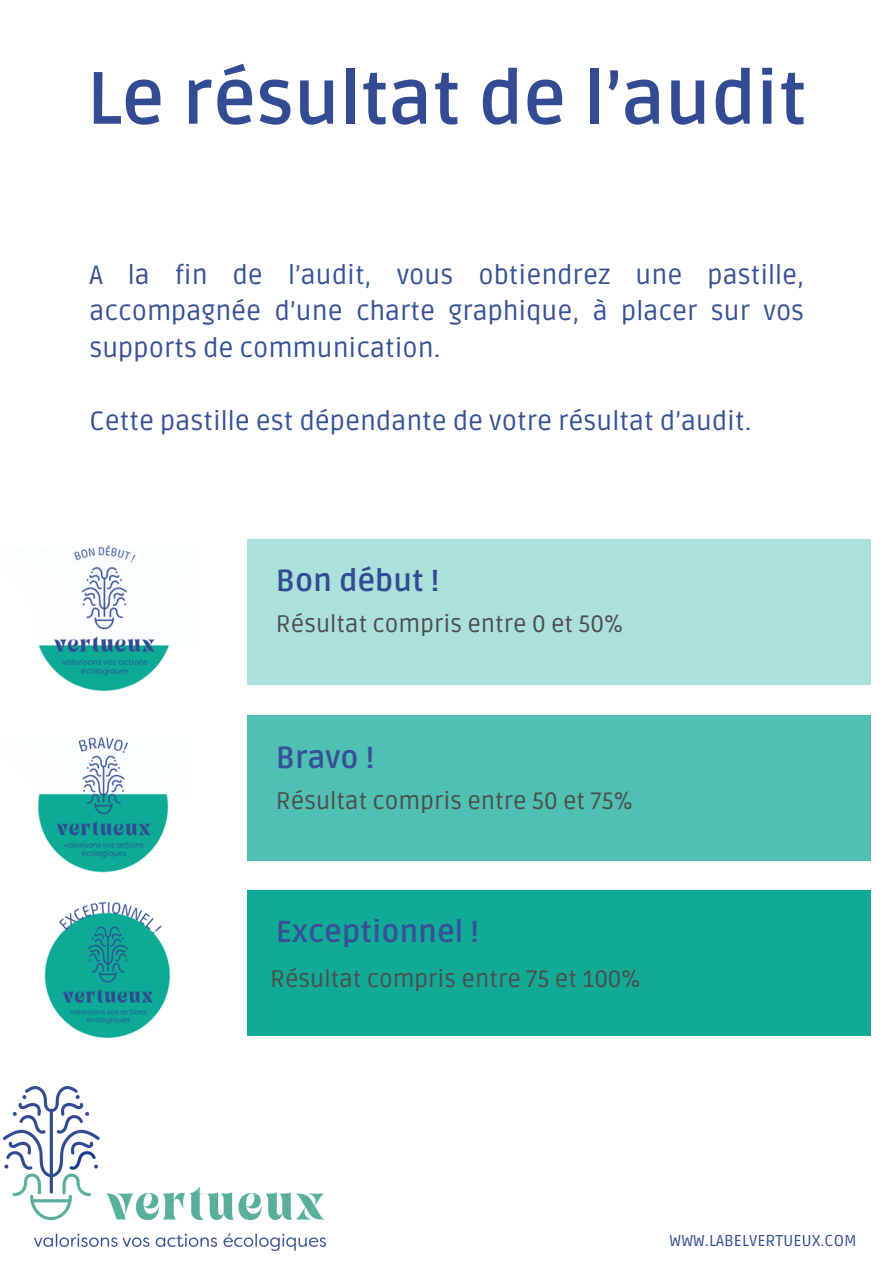
<style>
.page{position:relative;width:894px;height:1264px;background:#fff}
.page>*{position:absolute;margin:0;border:0;box-sizing:border-box;transform-origin:0 0}
.t1{font:700 73.8px "Ruda";color:#324b93}
.t2{font:700 30.3px "Ruda";color:#375196}
.t3{font:700 30.3px "Ruda";color:#324b93}
.t4{font:26.4px/36.6px "Ruda";color:#375196;text-align:justify}
.t5{font:23.7px "Ruda";color:#4d4d4d}
.t6{font:15.75px "Ruda";color:#324b93}
</style>
<div class="page">
<div style="left:247px;top:539px;width:623px;height:145px;background:#abe1da"></div>
<div style="left:247px;top:890px;width:623px;height:146px;background:#11aa96"></div>
<div style="left:247px;top:715px;width:623px;height:146px;background:#4fc0b1"></div>
<img style="left:38px;top:545px;width:131px;height:147px">
<img style="left:38px;top:737px;width:131px;height:136px">
<img style="left:44px;top:902px;width:127px;height:137px">
<img style="left:4px;top:1086px;width:321px;height:164px">
<h4 class="t1" style="left:87px;top:56px;width:721px">Le résultat de l’audit</h4>
<p class="t4" style="left:89px;top:257px;width:716px">A la fin de l’audit, vous obtiendrez une pastille, accompagnée d’une charte graphique, à placer sur vos supports de communication.</p>
<p class="t4" style="left:89px;top:403px;width:663px">Cette pastille est dépendante de votre résultat d’audit.</p>
<p class="t3" style="left:276px;top:563px;width:165px">Bon début !</p>
<h2 class="t5" style="left:276px;top:610px;width:348px">Résultat compris entre 0 et 50%</h2>
<p class="t2" style="left:276px;top:739px;width:100px">Bravo !</p>
<h4 class="t5" style="left:276px;top:787px;width:358px">Résultat compris entre 50 et 75%</h4>
<p class="t2" style="left:276px;top:914px;width:205px">Exceptionnel !</p>
<h2 class="t5" style="left:270px;top:965px;width:372px">Résultat compris entre 75 et 100%</h2>
<h4 class="t6" style="left:669px;top:1231px;width:188px">WWW.LABELVERTUEUX.COM</h4>
</div>
